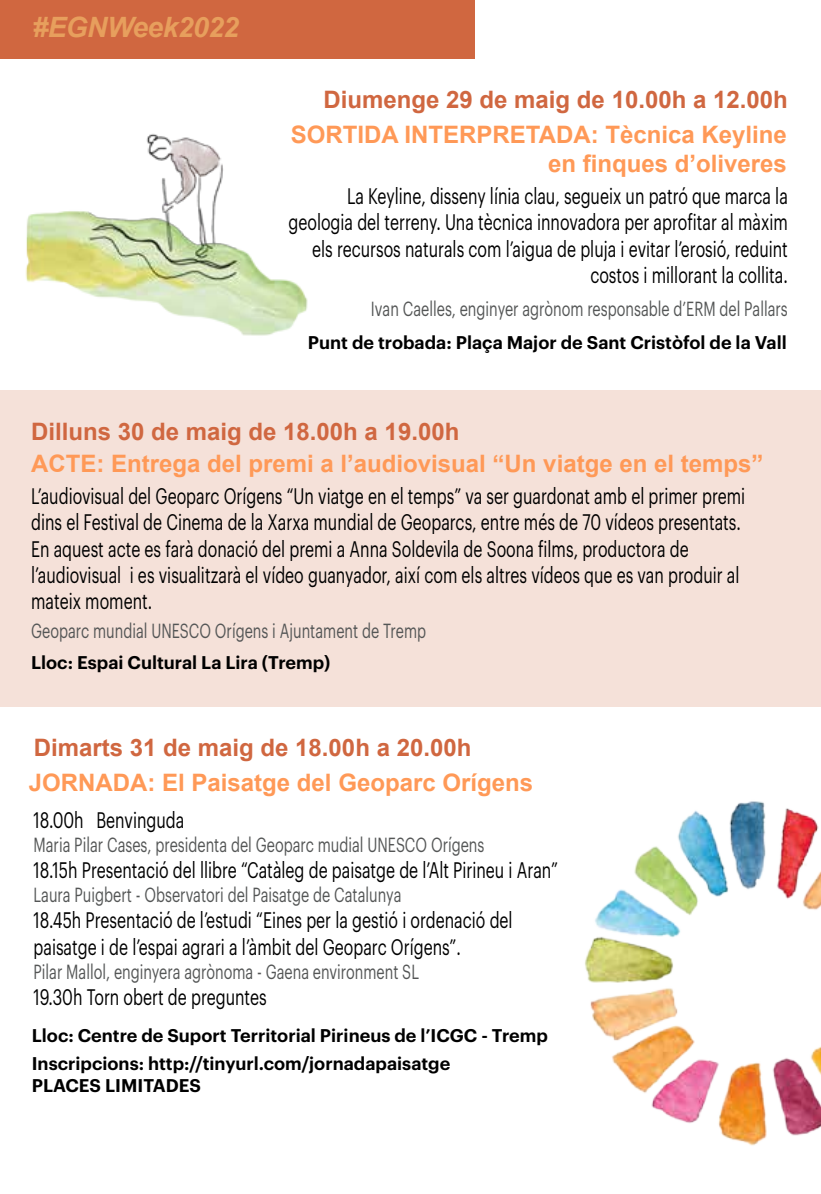
<style>
.page{position:relative;width:821px;height:1194px;background:#fff}
.page>*{position:absolute;margin:0;border:0;box-sizing:border-box;transform-origin:0 0}
.t1{font:italic 700 28px "Arial";letter-spacing:-.015em;color:#e79f5d}
.t2{font:700 24px/28.8px "Arial";color:#ff9957;text-align:right}
.t3{font:700 24px "Arial";color:#d06740}
.t4{font:22px/26.4px "Graphik";color:#000;scale:.72 1}
.t5{font:20px "Graphik";color:#545656;scale:.72 1}
.t6{font:600 18px/21.6px "Graphik";color:#000}
</style>
<div class="page">
<div style="left:0;top:390px;width:821px;height:317px;background:#f5e1d9"></div>
<div style="left:0;top:0;width:475px;height:58px;background:#d06740"></div>
<img style="left:25px;top:134px;width:283px;height:202px">
<img style="left:585px;top:801px;width:236px;height:345px">
<p class="t1" style="left:33px;top:9px;width:208px">#EGNWeek2022</p>
<p class="t3" style="left:323px;top:83px;width:466px">Diumenge 29 de maig de 10.00h a 12.00h</p>
<p class="t2" style="left:291px;top:120px;width:498px">SORTIDA INTERPRETADA: Tècnica Keyline en finques d’oliveres</p>
<p class="t4" style="left:288px;top:181px;width:695px;text-align:right">La Keyline, disseny línia clau, segueix un patró que marca la geologia del terreny. Una tècnica innovadora per aprofitar al màxim els recursos naturals com l’aigua de pluja i evitar l’erosió, reduint costos i millorant la collita.</p>
<p class="t5" style="left:371px;top:294px;width:580px">Ivan Caelles, enginyer agrònom responsable d’ERM del Pallars</p>
<p class="t6" style="left:308px;top:330px;width:480px">Punt de trobada: Plaça Major de Sant Cristòfol de la Vall</p>
<p class="t3" style="left:31px;top:414px;width:430px">Dilluns 30 de maig de 18.00h a 19.00h</p>
<p class="t2" style="left:31px;top:450px;width:734px">ACTE: Entrega del premi a l’audiovisual “Un viatge en el temps”</p>
<p class="t4" style="left:31px;top:481px;width:993px">L’audiovisual del Geoparc Orígens “Un viatge en el temps” va ser guardonat amb el primer premi dins el Festival de Cinema de la Xarxa mundial de Geoparcs, entre més de 70 vídeos presentats.<br>En aquest acte es farà donació del premi a Anna Soldevila de Soona films, productora de l’audiovisual i es visualitzarà el vídeo guanyador, així com els altres vídeos que es van produir al mateix moment.</p>
<p class="t5" style="left:31px;top:616px;width:550px">Geoparc mundial UNESCO Orígens i Ajuntament de Tremp</p>
<p class="t6" style="left:31px;top:650px;width:301px">Lloc: Espai Cultural La Lira (Tremp)</p>
<p class="t3" style="left:34px;top:730px;width:439px">Dimarts 31 de maig de 18.00h a 20.00h</p>
<p class="t2" style="left:29px;top:768px;width:506px">JORNADA: El Paisatge del Geoparc Orígens</p>
<p class="t4" style="left:34px;top:804px;width:211px">18.00h Benvinguda</p>
<p class="t5" style="left:34px;top:829px;width:628px">Maria Pilar Cases, presidenta del Geoparc mudial UNESCO Orígens</p>
<p class="t4" style="left:34px;top:855px;width:730px">18.15h Presentació del llibre “Catàleg de paisatge de l’Alt Pirineu i Aran”</p>
<p class="t5" style="left:34px;top:879px;width:512px">Laura Puigbert - Observatori del Paisatge de Catalunya</p>
<p class="t4" style="left:34px;top:905px;width:667px">18.45h Presentació de l’estudi “Eines per la gestió i ordenació del paisatge i de l’espai agrari a l’àmbit del Geoparc Orígens”.</p>
<p class="t5" style="left:34px;top:956px;width:537px">Pilar Mallol, enginyera agrònoma - Gaena environment SL</p>
<p class="t4" style="left:34px;top:982px;width:326px">19.30h Torn obert de preguntes</p>
<p class="t6" style="left:32px;top:1023px;width:517px">Lloc: Centre de Suport Territorial Pirineus de l’ICGC - Tremp</p>
<p class="t6" style="left:32px;top:1051px;width:420px">Inscripcions: http://tinyurl.com/jornadapaisatge<br>PLACES LIMITADES</p>
</div>
